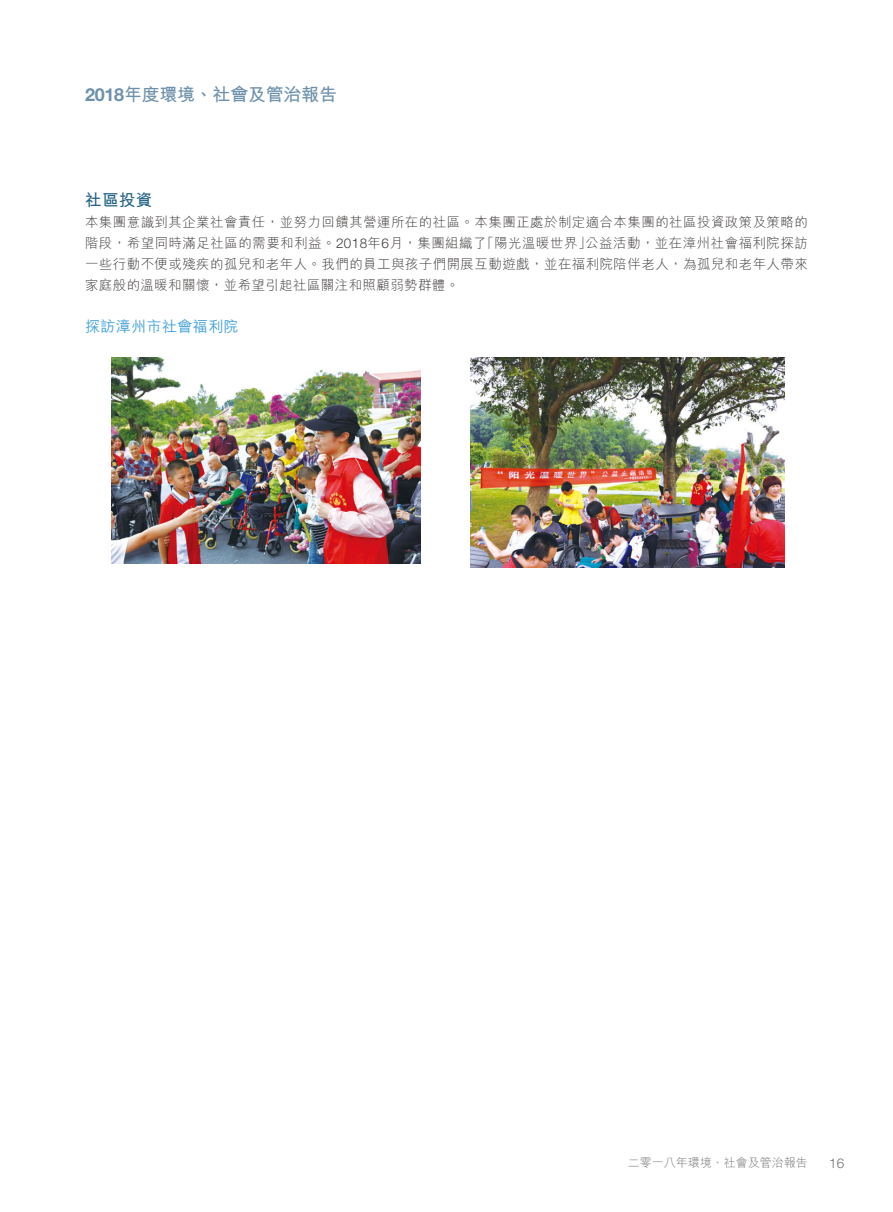
<style>
.page{position:relative;width:893px;height:1212px;background:#fff}
.page>*{position:absolute;margin:0;border:0;box-sizing:border-box;transform-origin:0 0}
.t1{font:18px "M Hei HK Bold E Ten B5 H";letter-spacing:-.015em;color:#6d91ad}
.t2{font:16.5px "M Hei HK Bold E Ten B5 H";color:#206185}
.t3{font:15px "M Hei HK Medium E Ten B5 H";letter-spacing:.03em;color:#45a3dc}
.t4{font:13.5px/21px "M Hei HK Light E Ten B5 H";letter-spacing:.03em;color:#3e3a39;text-align:justify}
.t5{font:300 13.5px "Helvetica Neue LT Std";color:#717171}
.t6{font:12px "M Hei HK Light E Ten B5 H";color:#717171}
.s1{font-family:"Helvetica Neue LT Std";font-weight:700}
.s2{font-family:"Helvetica Neue LT Std";font-weight:300}
</style>
<div class="page">
<img style="left:111px;top:358px;width:309px;height:206px">
<img style="left:470px;top:358px;width:314px;height:209px">
<h1 class="t1" style="left:85px;top:88px;width:253px"><span class="s1">2018</span>年度環境、社會及管治報告</h1>
<p class="t2" style="left:85px;top:194px;width:69px">社區投資</p>
<p class="t4" style="left:85px;top:214px;width:724px">本集團意識到其企業社會責任，並努力回饋其營運所在的社區。本集團正處於制定適合本集團的社區投資政策及策略的階段，希望同時滿足社區的需要和利益。<span class="s2">2018</span>年<span class="s2">6</span>月，集團組織了「陽光溫暖世界」公益活動，並在漳州社會福利院探訪一些行動不便或殘疾的孤兒和老年人。我們的員工與孩子們開展互動遊戲，並在福利院陪伴老人，為孤兒和老年人帶來家庭般的溫暖和關懷，並希望引起社區關注和照顧弱勢群體。</p>
<p class="t3" style="left:85px;top:321px;width:155px">探訪漳州市社會福利院</p>
<p class="t6" style="left:628px;top:1158px;width:181px">二零一八年環境、社會及管治報告</p>
<p class="t5" style="left:829px;top:1158px;width:17px">16</p>
</div>
